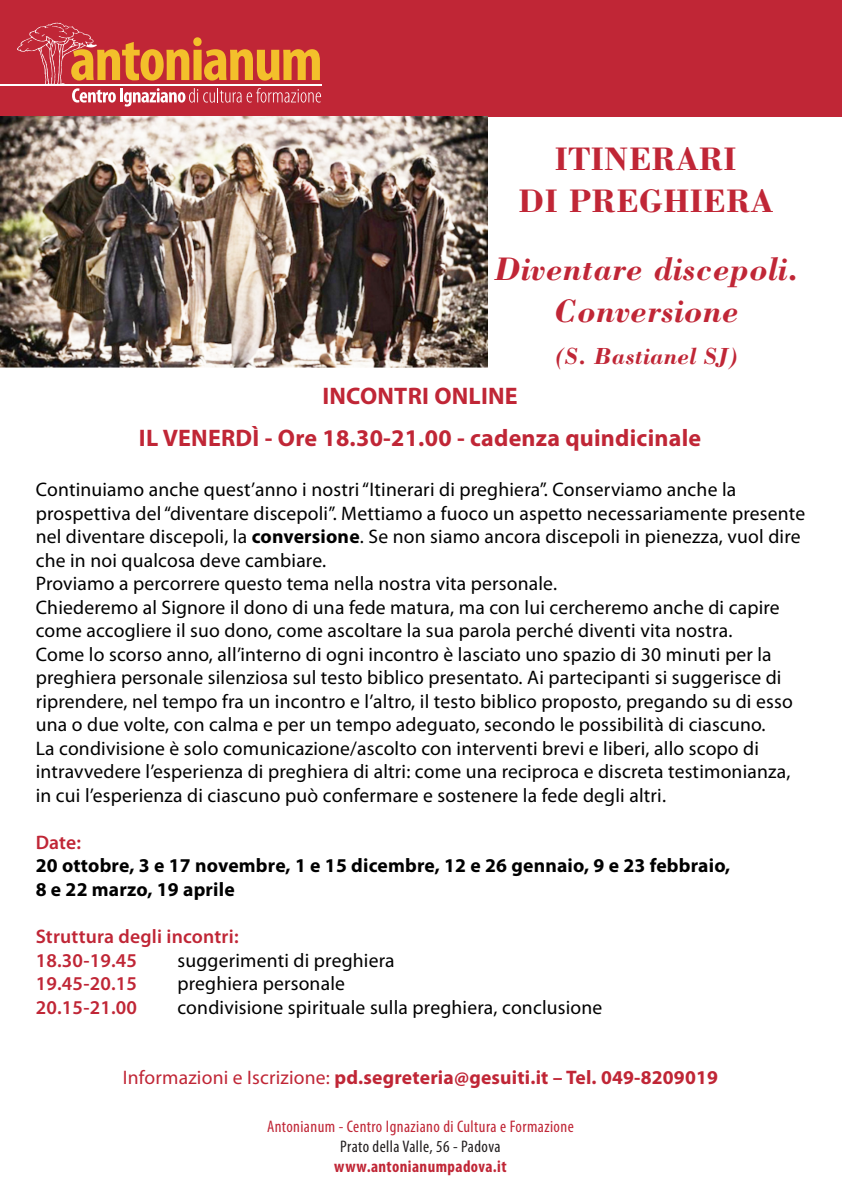
<style>
.page{position:relative;width:842px;height:1191px;background:#fff}
.page>*{position:absolute;margin:0;border:0;box-sizing:border-box;transform-origin:0 0}
.t1{font:italic 700 33.6px "Bodoni";letter-spacing:.01em;color:#c02636}
.t2{font:700 33.6px "Bodoni";letter-spacing:.01em;color:#c02636}
.t3{font:700 24px "Myriad Pro";letter-spacing:.01em;color:#c02636}
.t4{font:italic 700 24px "Bodoni";letter-spacing:.01em;color:#c02636}
.t5{font:19.6px/23.5px "Myriad Pro";letter-spacing:.01em;color:#000}
.t6{font:700 19.6px "Myriad Pro";letter-spacing:.01em;color:#000}
.t7{font:700 19.6px "Myriad Pro";letter-spacing:.01em;color:#c02636}
.t8{font:600 19.6px "Myriad Pro";letter-spacing:.01em;color:#c02636}
.t9{font:condensed 16.8px "Myriad Pro";letter-spacing:.025em;color:#c02636}
.t10{font:condensed 16.8px "Myriad Pro";letter-spacing:.025em;color:#231f20}
.t11{font:700 condensed 16.8px "Myriad Pro";letter-spacing:.025em;color:#c02636}
.s1{font-weight:700}
.s2{font-weight:400}
</style>
<div class="page">
<div style="left:0;top:0;width:842px;height:116px;background:#c02636"></div>
<hr style="left:0;top:84px;width:321px;height:2px;background:#fff">
<svg style="left:17px;top:23px;width:304px;height:84px"></svg>
<img style="left:0;top:116px;width:487px;height:251px">
<p class="t2" style="left:555px;top:138px;width:183px">ITINERARI</p>
<p class="t2" style="left:518px;top:180px;width:256px">DI PREGHIERA</p>
<p class="t1" style="left:494px;top:248px;width:306px">Diventare discepoli.</p>
<p class="t1" style="left:554px;top:290px;width:186px">Conversione</p>
<p class="t4" style="left:555px;top:341px;width:184px">(S. Bastianel SJ)</p>
<p class="t3" style="left:322px;top:380px;width:197px">INCONTRI ONLINE</p>
<p class="t3" style="left:139px;top:422px;width:564px">IL VENERDÌ - Ore 18.30-21.00 - cadenza quindicinale</p>
<p class="t5" style="left:36px;top:477px;width:771px">Continuiamo anche quest’anno i nostri “Itinerari di preghiera”. Conserviamo anche la prospettiva del “diventare discepoli”. Mettiamo a fuoco un aspetto necessariamente presente nel diventare discepoli, la <span class="s1">conversione</span>. Se non siamo ancora discepoli in pienezza, vuol dire che in noi qualcosa deve cambiare.</p>
<p class="t5" style="left:36px;top:571px;width:523px">Proviamo a percorrere questo tema nella nostra vita personale.</p>
<p class="t5" style="left:36px;top:595px;width:745px">Chiederemo al Signore il dono di una fede matura, ma con lui cercheremo anche di capire come accogliere il suo dono, come ascoltare la sua parola perché diventi vita nostra.</p>
<p class="t5" style="left:36px;top:642px;width:759px">Come lo scorso anno, all’interno di ogni incontro è lasciato uno spazio di 30 minuti per la preghiera personale silenziosa sul testo biblico presentato. Ai partecipanti si suggerisce di riprendere, nel tempo fra un incontro e l’altro, il testo biblico proposto, pregando su di esso una o due volte, con calma e per un tempo adeguato, secondo le possibilità di ciascuno.</p>
<p class="t5" style="left:36px;top:736px;width:756px">La condivisione è solo comunicazione/ascolto con interventi brevi e liberi, allo scopo di intravvedere l’esperienza di preghiera di altri: come una reciproca e discreta testimonianza, in cui l’esperienza di ciascuno può confermare e sostenere la fede degli altri.</p>
<p class="t8" style="left:36px;top:830px;width:47px">Date:</p>
<p class="t6" style="left:36px;top:853px;width:696px">20 ottobre, 3 e 17 novembre, 1 e 15 dicembre, 12 e 26 gennaio, 9 e 23 febbraio,</p>
<p class="t6" style="left:36px;top:876px;width:201px">8 e 22 marzo, 19 aprile</p>
<p class="t8" style="left:36px;top:924px;width:204px">Struttura degli incontri:</p>
<p class="t8" style="left:36px;top:947px;width:103px">18.30-19.45</p>
<p class="t5" style="left:177px;top:948px;width:219px">suggerimenti di preghiera</p>
<p class="t8" style="left:36px;top:971px;width:103px">19.45-20.15</p>
<p class="t5" style="left:177px;top:971px;width:169px">preghiera personale</p>
<p class="t8" style="left:36px;top:994px;width:103px">20.15-21.00</p>
<p class="t5" style="left:177px;top:995px;width:426px">condivisione spirituale sulla preghiera, conclusione</p>
<p class="t7" style="left:123px;top:1064px;width:597px"><span class="s2">Informazioni e Iscrizione:</span> pd.segreteria@gesuiti.it – Tel. 049-8209019</p>
<p class="t9" style="left:267px;top:1116px;width:308px">Antonianum - Centro Ignaziano di Cultura e Formazione</p>
<p class="t10" style="left:340px;top:1136px;width:162px">Prato della Valle, 56 - Padova</p>
<p class="t11" style="left:334px;top:1155px;width:174px">www.antonianumpadova.it</p>
</div>
